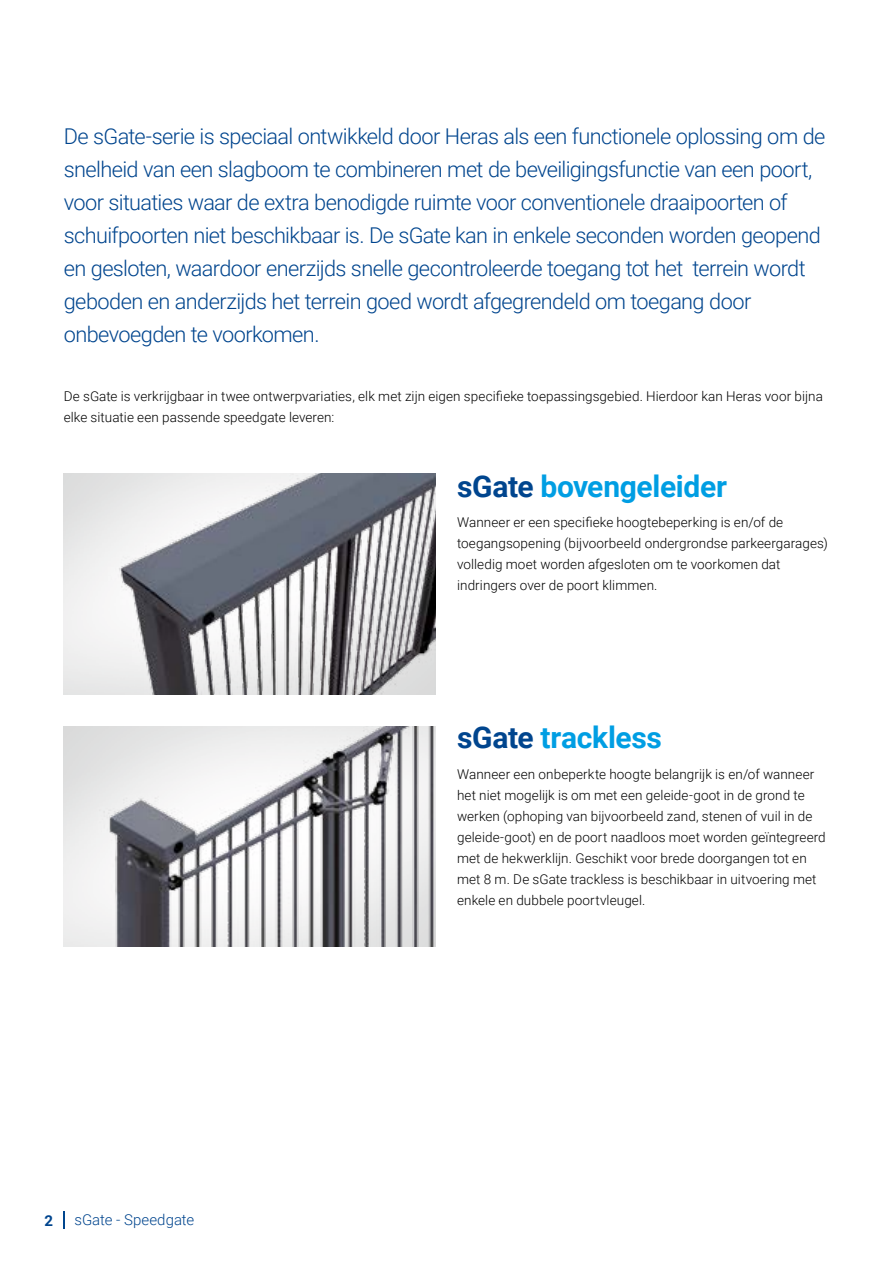
<style>
.page{position:relative;width:893px;height:1263px;background:#fff}
.page>*{position:absolute;margin:0;border:0;box-sizing:border-box;transform-origin:0 0}
.t1{font:700 30px "Roboto";letter-spacing:-.01em;color:#009ee3}
.t2{font:300 21.75px/33px "Roboto";letter-spacing:-.025em;color:#00458e}
.t3{font:300 15px "Roboto";color:#00458e}
.t4{font:700 15px "Roboto";color:#00458e}
.t5{font:300 13.5px/21px "Roboto";letter-spacing:.005em;color:#000}
.s1{color:#00458e}
</style>
<div class="page">
<img style="left:63px;top:474px;width:373px;height:221px">
<img style="left:64px;top:726px;width:372px;height:221px">
<svg style="left:64px;top:1212px;width:1px;height:17px"></svg>
<p class="t2" style="left:64px;top:119px;width:763px">De sGate-serie is speciaal ontwikkeld door Heras als een functionele oplossing om de snelheid van een slagboom te combineren met de beveiligingsfunctie van een poort, voor situaties waar de extra benodigde ruimte voor conventionele draaipoorten of schuifpoorten niet beschikbaar is. De sGate kan in enkele seconden worden geopend en gesloten, waardoor enerzijds snelle gecontroleerde toegang tot het terrein wordt geboden en anderzijds het terrein goed wordt afgegrendeld om toegang door onbevoegden te voorkomen.</p>
<p class="t5" style="left:64px;top:385px;width:761px">De sGate is verkrijgbaar in twee ontwerpvariaties, elk met zijn eigen specifieke toepassingsgebied. Hierdoor kan Heras voor bijna elke situatie een passende speedgate leveren:</p>
<h1 class="t1" style="left:457px;top:465px;width:271px"><span class="s1">sGate</span> bovengeleider</h1>
<p class="t5" style="left:457px;top:511px;width:372px">Wanneer er een specifieke hoogtebeperking is en/of de toegangsopening (bijvoorbeeld ondergrondse parkeergarages) volledig moet worden afgesloten om te voorkomen dat indringers over de poort klimmen.</p>
<h1 class="t1" style="left:457px;top:716px;width:206px"><span class="s1">sGate</span> trackless</h1>
<p class="t4" style="left:45px;top:1210px;width:10px">2</p>
<p class="t3" style="left:74px;top:1209px;width:121px">sGate - Speedgate</p>
<p class="t5" style="left:457px;top:763px;width:370px">Wanneer een onbeperkte hoogte belangrijk is en/of wanneer het niet mogelijk is om met een geleide-goot in de grond te werken (ophoping van bijvoorbeeld zand, stenen of vuil in de geleide-goot) en de poort naadloos moet worden geïntegreerd met de hekwerklijn. Geschikt voor brede doorgangen tot en met 8 m. De sGate trackless is beschikbaar in uitvoering met enkele en dubbele poortvleugel.</p>
</div>
